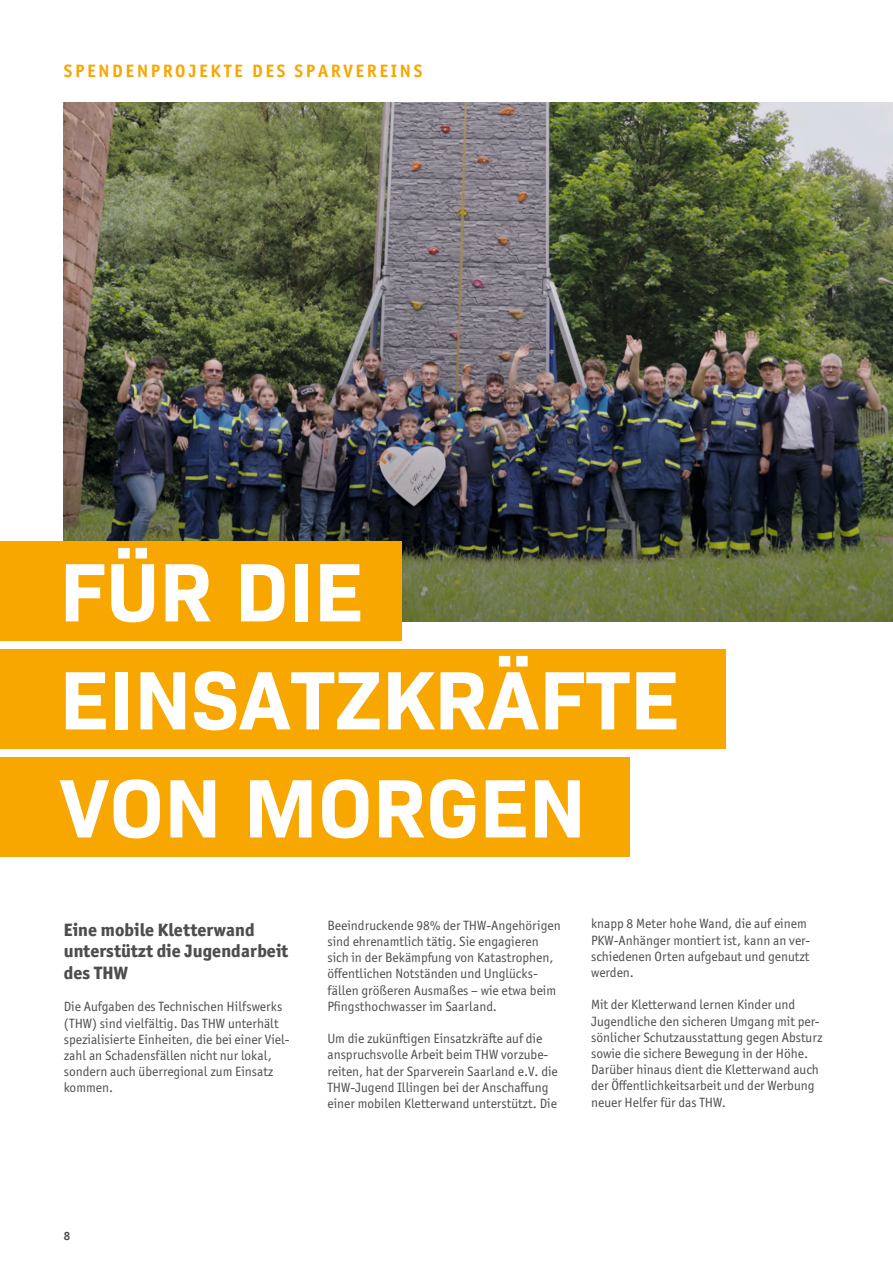
<style>
.page{position:relative;width:893px;height:1263px;background:#fff}
.page>*{position:absolute;margin:0;border:0;box-sizing:border-box;transform-origin:0 0}
.t1{font:700 84.15px/108px "Bio Sans";color:#fff}
.t2{font:800 18px/21.6px "Officina Sans ITC Pro";color:#4d4d4c}
.t3{font:700 18px "Officina Sans ITC Pro";letter-spacing:.15em;color:#f8a600}
.t4{font:13.5px/16.2px "Officina Sans ITC Pro";color:#4d4d4c}
.t5{font:700 12px "Officina Sans ITC Pro";color:#4d4d4c}
</style>
<div class="page">
<img style="left:64px;top:102px;width:829px;height:519px">
<div style="left:0;top:542px;width:402px;height:99px;background:#f8a600"></div>
<div style="left:0;top:649px;width:725px;height:100px;background:#f8a600"></div>
<div style="left:0;top:757px;width:629px;height:99px;background:#f8a600"></div>
<h2 class="t3" style="left:64px;top:60px;width:360px">SPENDENPROJEKTE DES SPARVEREINS</h2>
<h1 class="t1" style="left:60px;top:531px;width:621px">FÜR DIE<br>EINSATZKRÄFTE<br>VON MORGEN</h1>
<h2 class="t2" style="left:64px;top:919px;width:226px">Eine mobile Kletterwand unterstützt die Jugendarbeit des THW</h2>
<p class="t4" style="left:64px;top:999px;width:227px">Die Aufgaben des Technischen Hilfswerks (THW) sind vielfältig. Das THW unterhält spezialisierte Einheiten, die bei einer Viel&shy;zahl an Schadensfällen nicht nur lokal, sondern auch überregional zum Einsatz kommen.</p>
<p class="t4" style="left:327px;top:917px;width:235px">Beeindruckende 98% der THW-Angehörigen sind ehrenamtlich tätig. Sie engagieren sich in der Bekämpfung von Katastrophen, öffentlichen Notständen und Unglücks&shy;fällen größeren Ausmaßes – wie etwa beim Pfingsthochwasser im Saarland.</p>
<p class="t4" style="left:327px;top:1030px;width:232px">Um die zukünftigen Einsatzkräfte auf die anspruchsvolle Arbeit beim THW vorzube&shy;reiten, hat der Sparverein Saarland e.V. die THW-Jugend Illingen bei der Anschaffung einer mobilen Kletterwand unterstützt. Die</p>
<p class="t4" style="left:591px;top:915px;width:221px">knapp 8 Meter hohe Wand, die auf einem<br>PKW-Anhänger montiert ist, kann an ver&shy;schiedenen Orten aufgebaut und genutzt werden.</p>
<p class="t4" style="left:591px;top:996px;width:233px">Mit der Kletterwand lernen Kinder und Jugendliche den sicheren Umgang mit per&shy;sönlicher Schutzausstattung gegen Absturz sowie die sichere Bewegung in der Höhe.<br>Darüber hinaus dient die Kletterwand auch der Öffentlichkeitsarbeit und der Werbung neuer Helfer für das THW.</p>
<p class="t5" style="left:64px;top:1228px;width:8px">8</p>
</div>
